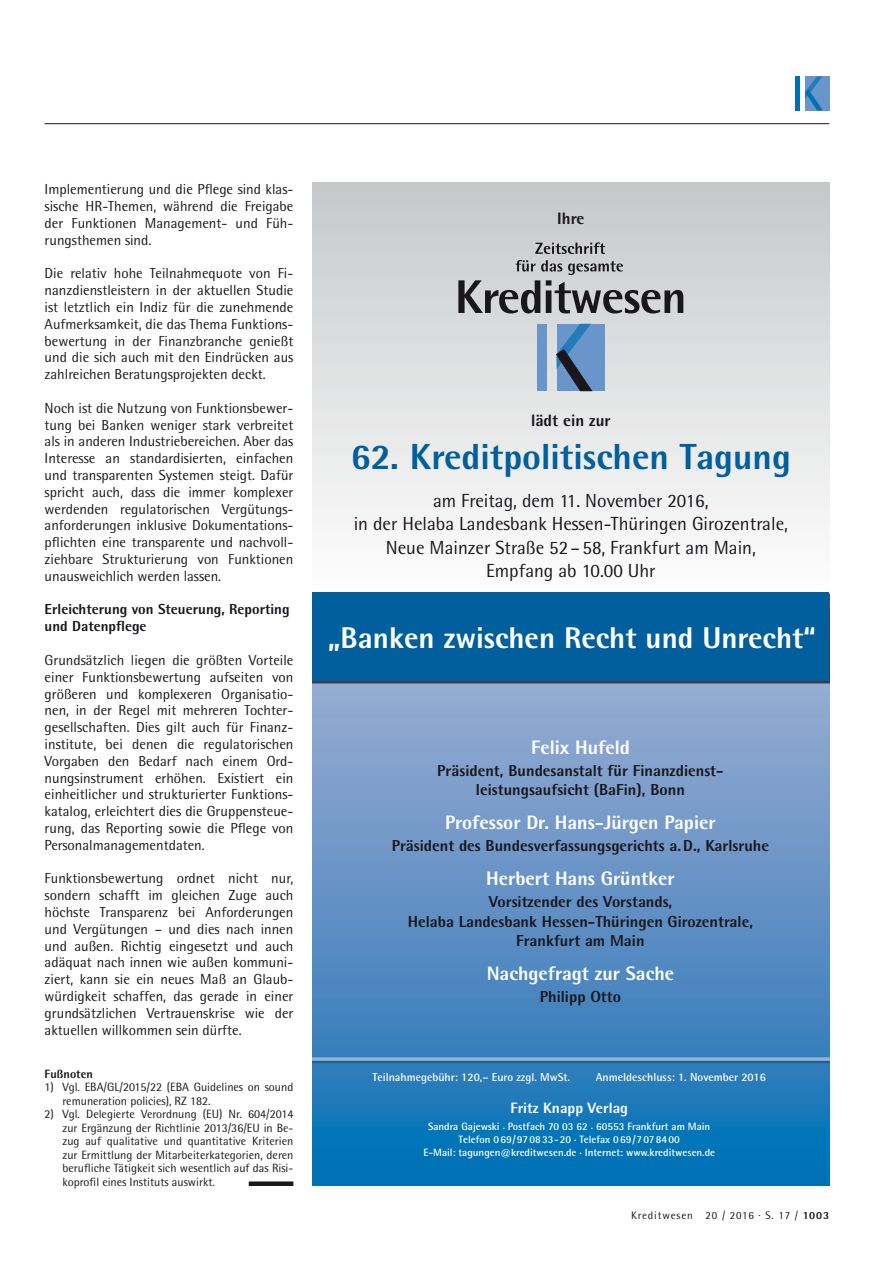
<style>
.page{position:relative;width:893px;height:1263px;background:#fff}
.page>*{position:absolute;margin:0;border:0;box-sizing:border-box;transform-origin:0 0}
.t1{font:800 36.3px "Rotis Semi Sans";color:#005f9c}
.t2{font:800 30px "Rotis Semi Sans";color:#fff}
.t3{font:800 19.5px "Rotis Semi Sans";color:#fff}
.t4{font:19.05px/23.1px "Rotis Semi Sans";color:#1a171c;text-align:center}
.t5{font:800 16.5px "Rotis Semi Sans";color:#1a171c}
.t6{font:800 15.9px/19.5px "Rotis Semi Sans";color:#1a171c;text-align:center}
.t7{font:800 15px "Rotis Semi Sans";color:#fff}
.t8{font:14.55px/16.8px "Rotis Semi Sans";color:#1a171c;text-align:justify}
.t9{font:800 14.55px/16.8px "Rotis Semi Sans";color:#1a171c}
.t10{font:12px/13.5px "Rotis Semi Sans";color:#1a171c}
.t11{font:800 12px "Rotis Semi Sans";color:#1a171c}
.t12{font:700 11.55px "Rotis Semi Sans";color:#fff}
.t13{font:10.95px "Rotis Semi Sans";letter-spacing:.08em;color:#1a171c}
.t14{font:700 10.65px/12.8px "Rotis Semi Sans";color:#fff;text-align:center}
.s1{font-weight:800}
</style>
<div class="page">
<hr style="left:45px;top:123px;width:784px;height:1px;background:#1a171c">
<div style="left:805px;top:76px;width:24px;height:34px;background:#6895ca"></div>
<div style="left:795px;top:76px;width:5px;height:34px;background:#006fb4"></div>
<svg style="left:805px;top:76px;width:18px;height:34px"></svg>
<div style="left:249px;top:1181px;width:44px;height:5px;background:#1a171c"></div>
<svg style="left:313px;top:684px;width:516px;height:501px;background:#538dc3"></svg>
<div style="left:313px;top:183px;width:516px;height:425px;background:linear-gradient(to bottom,#c6c8c9,#fff)"></div>
<hr style="left:313px;top:1059px;width:516px;height:4px;background:#2b5d8a">
<svg style="left:313px;top:1057px;width:516px;height:4px;background:#7eadd2"></svg>
<div style="left:313px;top:594px;width:516px;height:90px;background:#393c49"></div>
<div style="left:313px;top:592px;width:516px;height:89px;background:#005f9c"></div>
<svg style="left:535px;top:242px;width:70px;height:12px"></svg>
<svg style="left:458px;top:260px;width:225px;height:53px;background:#a1a1a3"></svg>
<div style="left:557px;top:324px;width:47px;height:67px;background:#6895ca"></div>
<div style="left:537px;top:324px;width:10px;height:67px;background:#6895ca"></div>
<svg style="left:556px;top:324px;width:36px;height:67px"></svg>
<p class="t8" style="left:45px;top:181px;width:250px">Implementierung und die Pflege sind klas&shy;sische HR-Themen, während die Freigabe der Funktionen Management- und Füh&shy;rungsthemen sind.</p>
<p class="t8" style="left:45px;top:265px;width:250px">Die relativ hohe Teilnahmequote von Fi&shy;nanzdienstleistern in der aktuellen Studie ist letztlich ein Indiz für die zunehmende Aufmerksamkeit, die das Thema Funktions&shy;bewertung in der Finanzbranche genießt und die sich auch mit den Eindrücken aus zahlreichen Beratungsprojekten deckt.</p>
<p class="t8" style="left:45px;top:399px;width:250px">Noch ist die Nutzung von Funktionsbewer&shy;tung bei Banken weniger stark verbreitet als in anderen Industriebereichen. Aber das Interesse an standardisierten, einfachen und transparenten Systemen steigt. Dafür spricht auch, dass die immer komplexer werdenden regulatorischen Vergütungs&shy;anforderungen inklusive Dokumentations&shy;pflichten eine transparente und nachvoll&shy;ziehbare Strukturierung von Funktionen unausweichlich werden lassen.</p>
<p class="t9" style="left:45px;top:601px;width:247px">Erleichterung von Steuerung, Reporting und Datenpflege</p>
<p class="t8" style="left:45px;top:651px;width:250px">Grundsätzlich liegen die größten Vorteile einer Funktionsbewertung aufseiten von größeren und komplexeren Organisatio&shy;nen, in der Regel mit mehreren Tochter&shy;gesellschaften. Dies gilt auch für Finanz&shy;institute, bei denen die regulatorischen Vorgaben den Bedarf nach einem Ord&shy;nungsinstrument erhöhen. Existiert ein einheitlicher und strukturierter Funktions&shy;katalog, erleichtert dies die Gruppensteue&shy;rung, das Reporting sowie die Pflege von Personalmanagementdaten.</p>
<p class="t8" style="left:45px;top:870px;width:250px">Funktionsbewertung ordnet nicht nur, sondern schafft im gleichen Zuge auch höchste Transparenz bei Anforderungen und Vergütungen – und dies nach innen und außen. Richtig eingesetzt und auch adäquat nach innen wie außen kommuni&shy;ziert, kann sie ein neues Maß an Glaub&shy;würdigkeit schaffen, das gerade in einer grundsätzlichen Vertrauenskrise wie der aktuellen willkommen sein dürfte.</p>
<p class="t11" style="left:45px;top:1066px;width:50px">Fußnoten</p>
<p class="t10" style="left:62px;top:1080px;width:232px;text-indent:-18px">1) Vgl. EBA/GL/2015/22 (EBA Guidelines on sound remuneration policies), RZ 182.</p>
<p class="t10" style="left:62px;top:1107px;width:232px;text-align:justify;text-indent:-18px">2) Vgl. Delegierte Verordnung (EU) Nr. 604/2014 zur Ergänzung der Richtlinie 2013/36/EU in Be&shy;zug auf qualitative und quantitative Kriterien zur Ermittlung der Mitarbeiterkategorien, deren berufliche Tätigkeit sich wesentlich auf das Risi&shy;koprofil eines Instituts auswirkt.</p>
<p class="t5" style="left:557px;top:208px;width:29px">Ihre</p>
<p class="t5" style="left:531px;top:409px;width:81px">lädt ein zur</p>
<h1 class="t1" style="left:351px;top:434px;width:442px">62. Kreditpolitischen Tagung</h1>
<h3 class="t4" style="left:354px;top:489px;width:436px">am Freitag, dem 11. November 2016,<br>in der Helaba Landesbank Hessen-Thüringen Girozentrale, Neue Mainzer Straße 52–58, Frankfurt am Main, Empfang ab 10.00 Uhr</h3>
<h2 class="t2" style="left:328px;top:619px;width:490px">„Banken zwischen Recht und Unrecht“</h2>
<h3 class="t3" style="left:531px;top:735px;width:100px">Felix Hufeld</h3>
<p class="t6" style="left:437px;top:760px;width:288px">Präsident, Bundesanstalt für Finanzdienst&shy;leistungsaufsicht (BaFin), Bonn</p>
<h3 class="t3" style="left:445px;top:810px;width:272px">Professor Dr. Hans-Jürgen Papier</h3>
<p class="t6" style="left:392px;top:836px;width:379px">Präsident des Bundesverfassungsgerichts a.D., Karlsruhe</p>
<h3 class="t3" style="left:486px;top:866px;width:190px">Herbert Hans Grüntker</h3>
<p class="t6" style="left:408px;top:891px;width:347px">Vorsitzender des Vorstands,<br>Helaba Landesbank Hessen-Thüringen Girozentrale,<br>Frankfurt am Main</p>
<h3 class="t3" style="left:487px;top:961px;width:189px">Nachgefragt zur Sache</h3>
<p class="t6" style="left:540px;top:986px;width:83px">Philipp Otto</p>
<p class="t12" style="left:372px;top:1070px;width:199px">Teilnahmegebühr: 120,– Euro zzgl. MwSt.</p>
<p class="t12" style="left:596px;top:1070px;width:172px">Anmeldeschluss: 1. November 2016</p>
<p class="t7" style="left:510px;top:1098px;width:119px">Fritz Knapp Verlag</p>
<p class="t14" style="left:423px;top:1120px;width:293px">Sandra Gajewski . Postfach 70 03 62 . 60553 Frankfurt am Main<br>Telefon 069/970833-20 . Telefax 069/7078400<br>E-Mail: tagungen@kreditwesen.de . Internet: www.kreditwesen.de</p>
<p class="t13" style="left:631px;top:1209px;width:200px">Kreditwesen 20 / 2016 · S. 17 / <span class="s1">1003</span></p>
</div>
